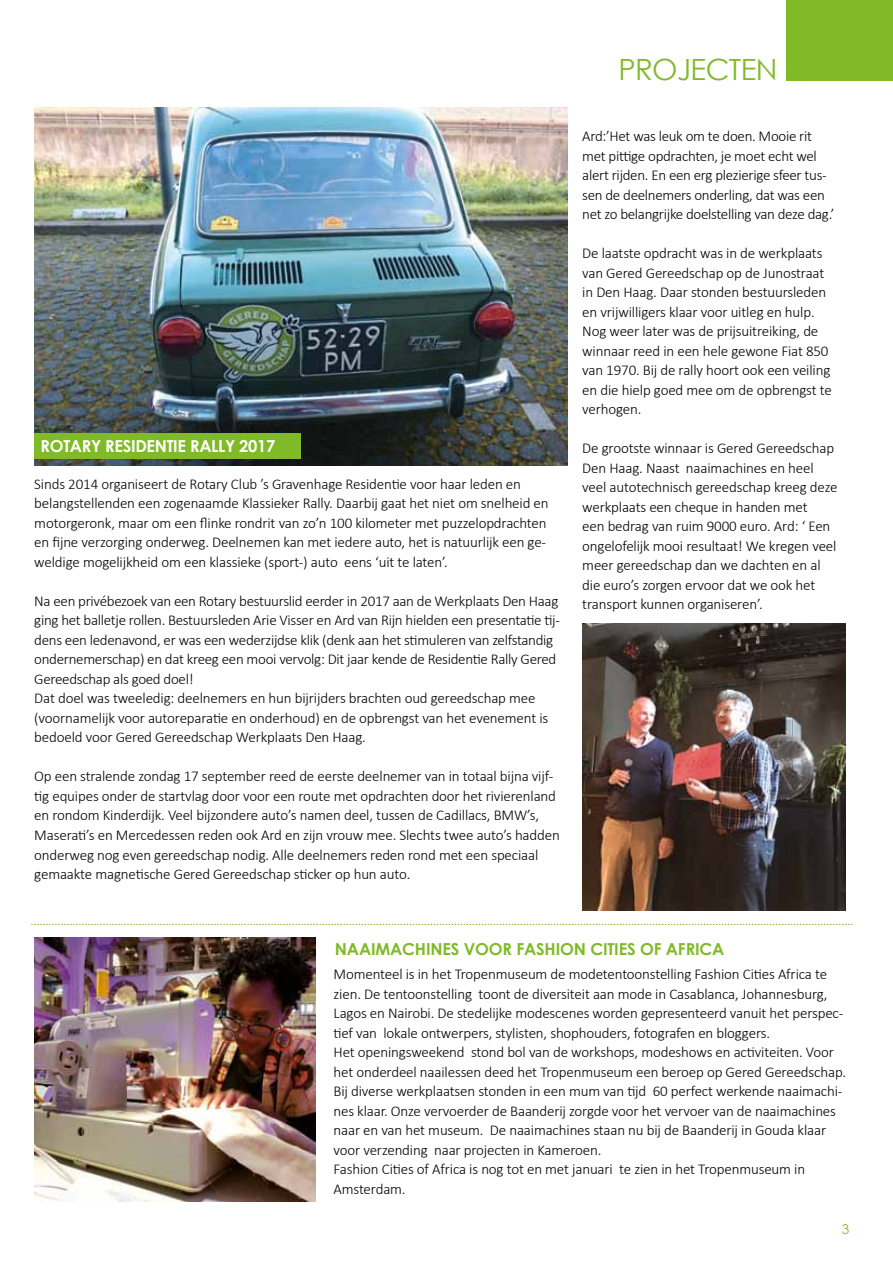
<style>
.page{position:relative;width:893px;height:1263px;background:#fff}
.page>*{position:absolute;margin:0;border:0;box-sizing:border-box;transform-origin:0 0}
.t1{font:29.25px "Century Gothic";color:#80ba27}
.t2{font:700 16.5px "Century Gothic";letter-spacing:-.01em;color:#80ba27}
.t3{font:700 16.5px "Century Gothic";letter-spacing:-.02em;color:#fff}
.t4{font:300 15px/19.5px "Calibri";letter-spacing:-.01em;color:#000}
.t5{font:13.5px "Century Gothic";color:#80ba27}
</style>
<div class="page">
<svg style="left:31px;top:924px;width:821px;height:1px"></svg>
<div style="left:787px;top:0;width:106px;height:81px;background:#80ba27"></div>
<img style="left:34px;top:107px;width:533px;height:359px">
<img style="left:582px;top:624px;width:263px;height:286px">
<div style="left:34px;top:433px;width:267px;height:25px;background:#80ba27"></div>
<img style="left:34px;top:937px;width:281px;height:264px">
<p class="t3" style="left:41px;top:436px;width:236px">ROTARY RESIDENTIE RALLY 2017</p>
<p class="t4" style="left:34px;top:473px;width:516px">Sinds 2014 organiseert de Rotary Club ’s Gravenhage Residentie voor haar leden en belangstellenden een zogenaamde Klassieker Rally. Daarbij gaat het niet om snelheid en motorgeronk, maar om een flinke rondrit van zo’n 100 kilometer met puzzelopdrachten en fijne verzorging onderweg. Deelnemen kan met iedere auto, het is natuurlijk een ge&shy;weldige mogelijkheid om een klassieke (sport-) auto eens ‘uit te laten’.</p>
<p class="t4" style="left:34px;top:590px;width:527px">Na een privébezoek van een Rotary bestuurslid eerder in 2017 aan de Werkplaats Den Haag ging het balletje rollen. Bestuursleden Arie Visser en Ard van Rijn hielden een presentatie tij&shy;dens een ledenavond, er was een wederzijdse klik (denk aan het stimuleren van zelfstandig ondernemerschap) en dat kreeg een mooi vervolg: Dit jaar kende de Residentie Rally Gered Gereedschap als goed doel!<br>Dat doel was tweeledig: deelnemers en hun bijrijders brachten oud gereedschap mee (voornamelijk voor autoreparatie en onderhoud) en de opbrengst van het evenement is bedoeld voor Gered Gereedschap Werkplaats Den Haag.</p>
<p class="t4" style="left:34px;top:766px;width:527px">Op een stralende zondag 17 september reed de eerste deelnemer van in totaal bijna vijf&shy;tig equipes onder de startvlag door voor een route met opdrachten door het rivierenland en rondom Kinderdijk. Veel bijzondere auto’s namen deel, tussen de Cadillacs, BMW’s, Maserati’s en Mercedessen reden ook Ard en zijn vrouw mee. Slechts twee auto’s hadden onderweg nog even gereedschap nodig. Alle deelnemers reden rond met een speciaal gemaakte magnetische Gered Gereedschap sticker op hun auto.</p>
<h1 class="t1" style="left:618px;top:52px;width:89px">PROJECTE</h1>
<h1 class="t1" style="left:756px;top:52px;width:23px">N</h1>
<p class="t4" style="left:582px;top:126px;width:254px">Ard:’Het was leuk om te doen. Mooie rit met pittige opdrachten, je moet echt wel alert rijden. En een erg plezierige sfeer tus&shy;sen de deelnemers onderling, dat was een net zo belangrijke doelstelling van deze dag.’</p>
<p class="t4" style="left:582px;top:243px;width:251px">De laatste opdracht was in de werkplaats van Gered Gereedschap op de Junostraat in Den Haag. Daar stonden bestuursleden en vrijwilligers klaar voor uitleg en hulp.<br>Nog weer later was de prijsuitreiking, de winnaar reed in een hele gewone Fiat 850 van 1970. Bij de rally hoort ook een veiling en die hielp goed mee om de opbrengst te verhogen.</p>
<p class="t4" style="left:582px;top:438px;width:257px">De grootste winnaar is Gered Gereedschap Den Haag. Naast naaimachines en heel veel autotechnisch gereedschap kreeg deze werkplaats een cheque in handen met<br>een bedrag van ruim 9000 euro. Ard: ‘ Een ongelofelijk mooi resultaat! We kregen veel meer gereedschap dan we dachten en al die euro’s zorgen ervoor dat we ook het transport kunnen organiseren’.</p>
<p class="t2" style="left:335px;top:938px;width:143px">NAAIMACHINES VOO</p>
<p class="t2" style="left:503px;top:938px;width:223px">R FASHION CITIES OF AFRICA</p>
<p class="t4" style="left:334px;top:964px;width:514px">Momenteel is in het Tropenmuseum de modetentoonstelling Fashion Cities Africa te zien. De tentoonstelling toont de diversiteit aan mode in Casablanca, Johannesburg, Lagos en Nairobi. De stedelijke modescenes worden gepresenteerd vanuit het perspec&shy;tief van lokale ontwerpers, stylisten, shophouders, fotografen en bloggers.<br>Het openingsweekend stond bol van de workshops, modeshows en activiteiten. Voor het onderdeel naailessen deed het Tropenmuseum een beroep op Gered Gereedschap.<br>Bij diverse werkplaatsen stonden in een mum van tijd 60 perfect werkende naaimachi&shy;nes klaar. Onze vervoerder de Baanderij zorgde voor het vervoer van de naaimachines naar en van het museum. De naaimachines staan nu bij de Baanderij in Gouda klaar voor verzending naar projecten in Kameroen.<br>Fashion Cities of Africa is nog tot en met januari te zien in het Tropenmuseum in Amsterdam.</p>
<p class="t5" style="left:842px;top:1221px;width:9px">3</p>
</div>
